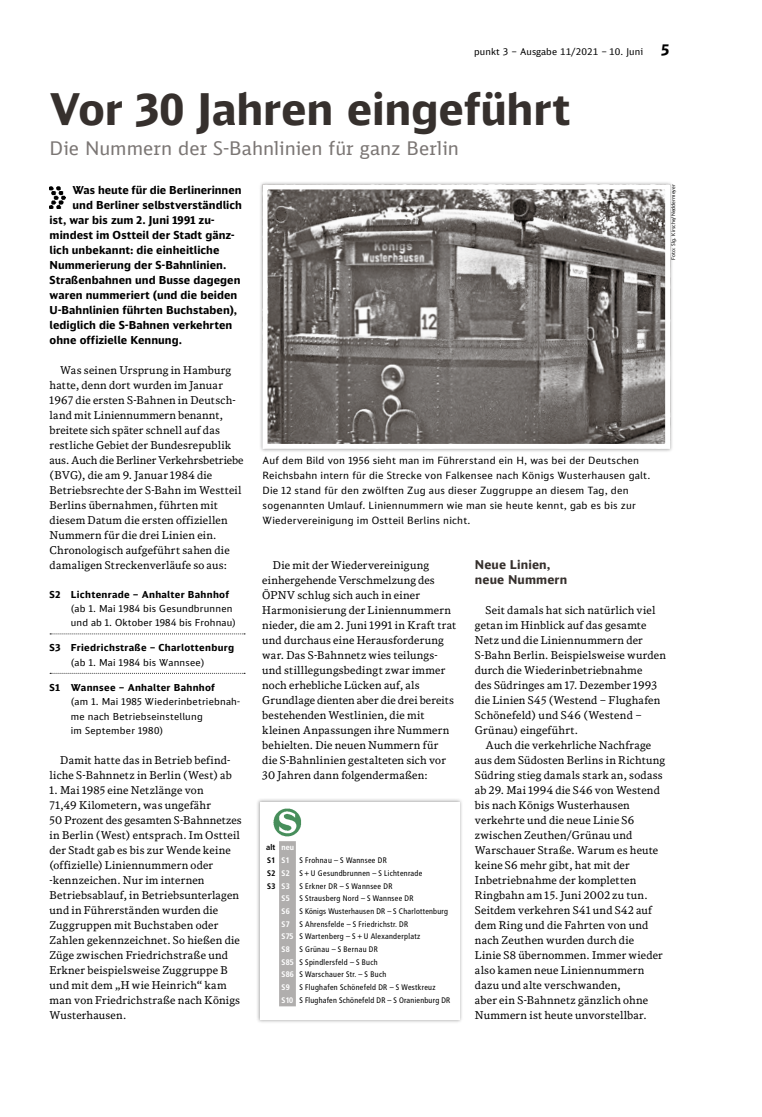
<style>
.page{position:relative;width:762px;height:1117px;background:#fff}
.page>*{position:absolute;margin:0;border:0;box-sizing:border-box;transform-origin:0 0}
.t1{font:700 43.75px "DB Sans Alternate";letter-spacing:-.005em;color:#36302d}
.t2{font:18.75px "DB Sans";color:#7b7674}
.t3{font:700 12.12px/15px "DB Sans Alternate";letter-spacing:.01em;color:#36302d}
.t4{font:700 11px "DB Sans Alternate";letter-spacing:.005em;color:#000}
.t5{font:10.75px/15px "DB News";letter-spacing:.02em;color:#000}
.t6{font:10px/15px "DB Sans Alternate";letter-spacing:.02em;color:#000}
.t7{font:9.62px/14.4px "DB Sans Alternate";letter-spacing:.025em;color:#000}
.t8{font:700 9.62px/14.4px "DB Sans Alternate";letter-spacing:.03em;color:#000}
.t9{font:9.38px "DB Sans";letter-spacing:.01em;color:#000}
.t10{font:8px "Transit";color:#000}
.t11{font:700 8px "Transit";letter-spacing:-.01em;color:#000}
.t12{font:5px "DB Sans Alternate";letter-spacing:.01em;color:#000}
.s1{font-weight:700;font-size:15px}
.s2{font-weight:700}
.s3{font-weight:400}
.s4{color:#fff}
.s5{font-weight:700;color:#fff}
</style>
<div class="page">
<svg style="left:50px;top:633px;width:195px;height:1px"></svg>
<svg style="left:50px;top:672px;width:195px;height:1px"></svg>
<div style="left:259px;top:180px;width:415px;height:272px;background:#000;opacity:.35"></div>
<img style="left:268px;top:190px;width:396px;height:253px">
<div style="left:262px;top:184px;width:408px;height:265px;border:5px solid #fff"></div>
<img style="left:50px;top:186px;width:15px;height:23px">
<div style="left:256px;top:798px;width:208px;height:225px;background:#000;opacity:.35"></div>
<div style="left:260px;top:801px;width:200px;height:218px;background:#fff"></div>
<img style="left:274px;top:808px;width:27px;height:28px">
<svg style="left:279px;top:841px;width:17px;height:165px;background:#b1afae"></svg>
<p class="t9" style="left:474px;top:46px;width:197px">punkt 3 – Ausgabe 11/2021 – 10. Juni <span class="s1">5</span></p>
<p class="t1" style="left:50px;top:81px;width:522px">Vor 30 Jahren eingeführt</p>
<p class="t2" style="left:50px;top:136px;width:411px">Die Nummern der S-Bahnlinien für ganz Berlin</p>
<p class="t4" style="left:72px;top:183px;width:171px">Was heute für die Berlinerinnen</p>
<p class="t4" style="left:72px;top:198px;width:171px">und Berliner selbstverständlich</p>
<p class="t4" style="left:50px;top:213px;width:166px">ist, war bis zum 2. Juni 1991 zu-</p>
<p class="t4" style="left:50px;top:228px;width:186px">mindest im Ostteil der Stadt gänz-</p>
<p class="t4" style="left:50px;top:243px;width:171px">lich unbekannt: die einheitliche</p>
<p class="t4" style="left:50px;top:258px;width:178px">Nummerierung der S-Bahnlinien.</p>
<p class="t4" style="left:50px;top:273px;width:192px">Straßenbahnen und Busse dagegen</p>
<p class="t4" style="left:50px;top:288px;width:189px">waren nummeriert (und die beiden</p>
<p class="t4" style="left:50px;top:303px;width:189px">U-Bahnlinien führten Buchstaben),</p>
<p class="t4" style="left:50px;top:318px;width:184px">lediglich die S-Bahnen verkehrten</p>
<p class="t4" style="left:50px;top:333px;width:134px">ohne offizielle Kennung.</p>
<p class="t5" style="left:50px;top:362px;width:195px;text-indent:11px">Was seinen Ursprung in Hamburg hatte, denn dort wurden im Januar 1967 die ersten S-Bahnen in Deutsch&shy;land mit Liniennummern benannt, breitete sich später schnell auf das restliche Gebiet der Bundesrepublik aus. Auch die Berliner Verkehrsbetriebe (BVG), die am 9. Januar 1984 die Betriebsrechte der S-Bahn im Westteil Berlins übernahmen, führten mit diesem Datum die ersten offiziellen Nummern für die drei Linien ein.<br>Chronologisch aufgeführt sahen die damaligen Streckenverläufe so aus:</p>
<p class="t7" style="left:71px;top:586px;width:167px;text-indent:-21px"><span class="s2">S2 Lichtenrade – Anhalter Bahnhof </span>(ab 1. Mai 1984 bis Gesundbrunnen und ab 1. Oktober 1984 bis Frohnau)</p>
<p class="t8" style="left:71px;top:640px;width:165px;text-indent:-21px">S3 Friedrichstraße – Charlottenburg <span class="s3">(ab 1. Mai 1984 bis Wannsee)</span></p>
<p class="t7" style="left:71px;top:679px;width:171px;text-indent:-21px"><span class="s2">S1 Wannsee – Anhalter Bahnhof<br></span>(am 1. Mai 1985 Wiederinbetriebnah&shy;me nach Betriebseinstellung<br>im September 1980)</p>
<p class="t5" style="left:50px;top:752px;width:184px;text-align:right">Damit hatte das in Betrieb befind&shy;liche S-Bahnnetz in Berlin (West) ab</p>
<p class="t5" style="left:50px;top:782px;width:194px">1. Mai 1985 eine Netzlänge von<br>71,49 Kilometern, was ungefähr<br>50 Prozent des gesamten S-Bahnnetzes in Berlin (West) entsprach. Im Ostteil der Stadt gab es bis zur Wende keine (offizielle) Liniennummern oder -kennzeichen. Nur im internen Betriebsablauf, in Betriebsunterlagen und in Führerständen wurden die Zuggruppen mit Buchstaben oder Zahlen gekennzeichnet. So hießen die Züge zwischen Friedrichstraße und Erkner beispielsweise Zuggruppe B und mit dem „H wie Heinrich“ kam man von Friedrichstraße nach Königs Wusterhausen.</p>
<p class="t12" style="left:670px;top:260px;width:77px;rotate:-90deg">Foto: Slg. Kirsche/Neddermeyer</p>
<p class="t6" style="left:262px;top:452px;width:389px">Auf dem Bild von 1956 sieht man im Führerstand ein H, was bei der Deutschen Reichsbahn intern für die Strecke von Falkensee nach Königs Wusterhausen galt.<br>Die 12 stand für den zwölften Zug aus dieser Zuggruppe an diesem Tag, den sogenannten Umlauf. Liniennummern wie man sie heute kennt, gab es bis zur Wiedervereinigung im Ostteil Berlins nicht.</p>
<p class="t5" style="left:262px;top:557px;width:196px;text-indent:11px">Die mit der Wiedervereinigung einhergehende Verschmelzung des ÖPNV schlug sich auch in einer Harmonisierung der Liniennummern nieder, die am 2. Juni 1991 in Kraft trat und durchaus eine Herausforderung war. Das S-Bahnnetz wies teilungs&shy;und stilllegungsbedingt zwar immer noch erhebliche Lücken auf, als Grundlage dienten aber die drei bereits bestehenden Westlinien, die mit kleinen Anpassungen ihre Nummern behielten. Die neuen Nummern für<br>die S-Bahnlinien gestalteten sich vor 30 Jahren dann folgendermaßen:</p>
<p class="t3" style="left:475px;top:556px;width:94px">Neue Linien, neue Nummern</p>
<p class="t5" style="left:485px;top:602px;width:171px">Seit damals hat sich natürlich viel</p>
<p class="t5" style="left:475px;top:617px;width:173px">getan im Hinblick auf das gesamte</p>
<p class="t5" style="left:475px;top:632px;width:170px">Netz und die Liniennummern der</p>
<p class="t5" style="left:475px;top:647px;width:192px">S-Bahn Berlin. Beispielsweise wurden</p>
<p class="t5" style="left:475px;top:662px;width:169px">durch die Wiederinbetriebnahme</p>
<p class="t5" style="left:475px;top:677px;width:184px">des Südringes am 17. Dezember 1993</p>
<p class="t5" style="left:475px;top:692px;width:187px">die Linien S45 (Westend – Flughafen</p>
<p class="t5" style="left:475px;top:707px;width:168px">Schönefeld) und S46 (Westend –</p>
<p class="t5" style="left:475px;top:722px;width:105px">Grünau) eingeführt.</p>
<p class="t5" style="left:485px;top:737px;width:167px">Auch die verkehrliche Nachfrage</p>
<p class="t5" style="left:475px;top:752px;width:192px">aus dem Südosten Berlins in Richtung</p>
<p class="t5" style="left:475px;top:767px;width:189px">Südring stieg damals stark an, sodass</p>
<p class="t5" style="left:475px;top:782px;width:186px">ab 29. Mai 1994 die S46 von Westend</p>
<p class="t5" style="left:475px;top:797px;width:156px">bis nach Königs Wusterhausen</p>
<p class="t5" style="left:475px;top:812px;width:161px">verkehrte und die neue Linie S6</p>
<p class="t5" style="left:475px;top:827px;width:159px">zwischen Zeuthen/Grünau und</p>
<p class="t5" style="left:475px;top:842px;width:185px">Warschauer Straße. Warum es heute</p>
<p class="t5" style="left:475px;top:857px;width:156px">keine S6 mehr gibt, hat mit der</p>
<p class="t5" style="left:475px;top:872px;width:163px">Inbetriebnahme der kompletten</p>
<p class="t5" style="left:475px;top:887px;width:174px">Ringbahn am 15. Juni 2002 zu tun.</p>
<p class="t5" style="left:475px;top:902px;width:179px">Seitdem verkehren S41 und S42 auf</p>
<p class="t5" style="left:475px;top:917px;width:175px">dem Ring und die Fahrten von und</p>
<p class="t5" style="left:475px;top:932px;width:161px">nach Zeuthen wurden durch die</p>
<p class="t5" style="left:475px;top:947px;width:189px">Linie S8 übernommen. Immer wieder</p>
<p class="t5" style="left:475px;top:962px;width:171px">also kamen neue Liniennummern</p>
<p class="t5" style="left:475px;top:977px;width:147px">dazu und alte verschwanden,</p>
<p class="t5" style="left:475px;top:992px;width:175px">aber ein S-Bahnnetz gänzlich ohne</p>
<p class="t5" style="left:475px;top:1007px;width:173px">Nummern ist heute unvorstellbar.</p>
<p class="t11" style="left:266px;top:842px;width:30px">alt <span class="s4">neu</span></p>
<p class="t10" style="left:267px;top:855px;width:121px"><span class="s2">S1</span> <span class="s5">S1</span> S Frohnau – S Wannsee DR</p>
<p class="t10" style="left:267px;top:868px;width:157px"><span class="s2">S2</span> <span class="s5">S2</span> S+U Gesundbrunnen – S Lichtenrade</p>
<p class="t10" style="left:267px;top:880px;width:127px"><span class="s2">S3</span> <span class="s5">S3</span> S Erkner DR – S Wannsee DR</p>
<p class="t10" style="left:282px;top:893px;width:134px"><span class="s5">S5</span> S Strausberg Nord – S Wannsee DR</p>
<p class="t10" style="left:282px;top:906px;width:168px"><span class="s5">S6</span> S Königs Wusterhausen DR – S Charlottenburg</p>
<p class="t10" style="left:282px;top:918px;width:129px"><span class="s5">S7</span> S Ahrensfelde – S Friedrichstr. DR</p>
<p class="t10" style="left:282px;top:931px;width:140px"><span class="s5">S75</span> S Wartenberg – S+U Alexanderplatz</p>
<p class="t10" style="left:282px;top:944px;width:98px"><span class="s5">S8</span> S Grünau – S Bernau DR</p>
<p class="t10" style="left:282px;top:957px;width:98px"><span class="s5">S85</span> S Spindlersfeld – S Buch</p>
<p class="t10" style="left:282px;top:969px;width:107px"><span class="s5">S86</span> S Warschauer Str. – S Buch</p>
<p class="t10" style="left:282px;top:982px;width:156px"><span class="s5">S9</span> S Flughafen Schönefeld DR – S Westkreuz</p>
<p class="t10" style="left:282px;top:995px;width:171px"><span class="s5">S10</span> S Flughafen Schönefeld DR – S Oranienburg DR</p>
</div>
